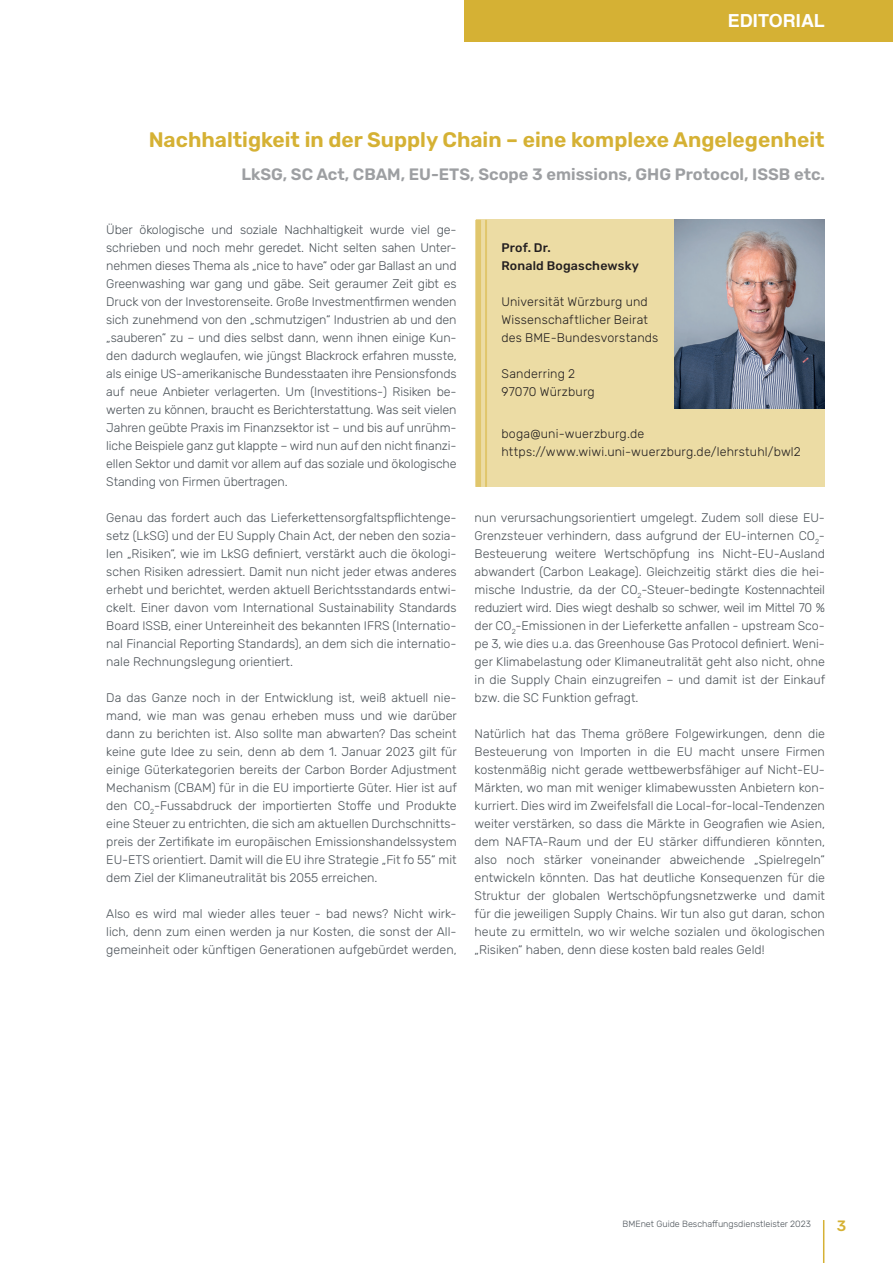
<style>
.page{position:relative;width:893px;height:1263px;background:#fff}
.page>*{position:absolute;margin:0;border:0;box-sizing:border-box;transform-origin:0 0}
.t1{font:600 21px "Rubik";color:#d5b134}
.t2{font:700 18px "Swansea";color:#fff}
.t3{font:600 16.5px "Rubik";color:#9d9fa2}
.t4{font:500 15px "Rubik";color:#d5b134}
.t5{font:300 12.45px/18px "Rubik";color:#4d545a;text-align:justify}
.t6{font:300 12.45px/18px "Rubik";letter-spacing:.015em;color:#231f20}
.t7{font:500 12.45px/18px "Rubik";letter-spacing:.015em;color:#231f20}
.t8{font:300 9px "Rubik";color:#4d545a}
</style>
<div class="page">
<hr style="left:823px;top:1220px;width:1px;height:43px;background:#d5b134">
<div style="left:464px;top:0;width:429px;height:42px;background:#d5b134"></div>
<div style="left:476px;top:219px;width:349px;height:268px;background:#ecdca4"></div>
<div style="left:475px;top:220px;width:6px;height:267px;background:#e0c66c"></div>
<hr style="left:485px;top:220px;width:2px;height:267px;background:#d5b134">
<img style="left:675px;top:219px;width:150px;height:189px">
<h2 class="t2" style="left:728px;top:9px;width:99px">EDITORIAL</h2>
<h1 class="t1" style="left:149px;top:128px;width:677px">Nachhaltigkeit in der Supply Chain – eine komplexe Angelegenheit</h1>
<h3 class="t3" style="left:241px;top:165px;width:585px">LkSG, SC Act, CBAM, EU-ETS, Scope 3 emissions, GHG Protocol, ISSB etc.</h3>
<p class="t5" style="left:106px;top:221px;width:352px">Über ökologische und soziale Nachhaltigkeit wurde viel ge&shy;schrieben und noch mehr geredet. Nicht selten sahen Unter&shy;nehmen dieses Thema als „nice to have“ oder gar Ballast an und Greenwashing war gang und gäbe. Seit geraumer Zeit gibt es Druck von der Investorenseite. Große Investmentfirmen wenden sich zunehmend von den „schmutzigen“ Industrien ab und den „sauberen“ zu – und dies selbst dann, wenn ihnen einige Kun&shy;den dadurch weglaufen, wie jüngst Blackrock erfahren musste, als einige US-amerikanische Bundesstaaten ihre Pensionsfonds auf neue Anbieter verlagerten. Um (Investitions-) Risiken be&shy;werten zu können, braucht es Berichterstattung. Was seit vielen Jahren geübte Praxis im Finanzsektor ist – und bis auf unrühm&shy;liche Beispiele ganz gut klappte – wird nun auf den nicht finanzi&shy;ellen Sektor und damit vor allem auf das soziale und ökologische Standing von Firmen übertragen.</p>
<p class="t5" style="left:106px;top:509px;width:352px">Genau das fordert auch das Lieferkettensorgfaltspflichtenge&shy;setz (LkSG) und der EU Supply Chain Act, der neben den sozia&shy;len „Risiken“, wie im LkSG definiert, verstärkt auch die ökologi&shy;schen Risiken adressiert. Damit nun nicht jeder etwas anderes erhebt und berichtet, werden aktuell Berichtsstandards entwi&shy;ckelt. Einer davon vom International Sustainability Standards Board ISSB, einer Untereinheit des bekannten IFRS (Internatio&shy;nal Financial Reporting Standards), an dem sich die internatio&shy;nale Rechnungslegung orientiert.</p>
<p class="t5" style="left:106px;top:689px;width:352px">Da das Ganze noch in der Entwicklung ist, weiß aktuell nie&shy;mand, wie man was genau erheben muss und wie darüber dann zu berichten ist. Also sollte man abwarten? Das scheint keine gute Idee zu sein, denn ab dem 1. Januar 2023 gilt für einige Güterkategorien bereits der Carbon Border Adjustment Mechanism (CBAM) für in die EU importierte Güter. Hier ist auf den CO<sub>2</sub>-Fussabdruck der importierten Stoffe und Produkte eine Steuer zu entrichten, die sich am aktuellen Durchschnitts&shy;preis der Zertifikate im europäischen Emissionshandelssystem EU-ETS orientiert. Damit will die EU ihre Strategie „Fit fo 55“ mit dem Ziel der Klimaneutralität bis 2055 erreichen.</p>
<p class="t5" style="left:106px;top:905px;width:352px">Also es wird mal wieder alles teuer - bad news? Nicht wirk&shy;lich, denn zum einen werden ja nur Kosten, die sonst der All&shy;gemeinheit oder künftigen Generationen aufgebürdet werden,</p>
<p class="t7" style="left:501px;top:239px;width:139px">Prof. Dr.<br>Ronald Bogaschewsky</p>
<p class="t6" style="left:501px;top:293px;width:158px">Universität Würzburg und<br>Wissenschaftlicher Beirat des BME-Bundesvorstands</p>
<p class="t6" style="left:501px;top:365px;width:95px">Sanderring 2<br>97070 Würzburg</p>
<p class="t6" style="left:501px;top:425px;width:301px">boga@uni-wuerzburg.de https://www.wiwi.uni-wuerzburg.de/lehrstuhl/bwl2</p>
<p class="t5" style="left:475px;top:509px;width:352px">nun verursachungsorientiert umgelegt. Zudem soll diese EU-Grenzsteuer verhindern, dass aufgrund der EU-internen CO<sub>2</sub>- Besteuerung weitere Wertschöpfung ins Nicht-EU-Ausland abwandert (Carbon Leakage). Gleichzeitig stärkt dies die hei&shy;mische Industrie, da der CO<sub>2</sub>-Steuer-bedingte Kostennachteil reduziert wird. Dies wiegt deshalb so schwer, weil im Mittel 70 % der CO<sub>2</sub>-Emissionen in der Lieferkette anfallen - upstream Sco&shy;pe 3, wie dies u.a. das Greenhouse Gas Protocol definiert. Weni&shy;ger Klimabelastung oder Klimaneutralität geht also nicht, ohne in die Supply Chain einzugreifen – und damit ist der Einkauf bzw. die SC Funktion gefragt.</p>
<p class="t5" style="left:475px;top:725px;width:352px">Natürlich hat das Thema größere Folgewirkungen, denn die Besteuerung von Importen in die EU macht unsere Firmen kostenmäßig nicht gerade wettbewerbsfähiger auf Nicht-EU-Märkten, wo man mit weniger klimabewussten Anbietern kon&shy;kurriert. Dies wird im Zweifelsfall die Local-for-local-Tendenzen weiter verstärken, so dass die Märkte in Geografien wie Asien, dem NAFTA-Raum und der EU stärker diffundieren könnten, also noch stärker voneinander abweichende „Spielregeln“ entwickeln könnten. Das hat deutliche Konsequenzen für die Struktur der globalen Wertschöpfungsnetzwerke und damit für die jeweiligen Supply Chains. Wir tun also gut daran, schon heute zu ermitteln, wo wir welche sozialen und ökologischen „Risiken“ haben, denn diese kosten bald reales Geld!</p>
<p class="t8" style="left:622px;top:1219px;width:190px">BMEnet Guide Beschaffungsdienstleister 2023</p>
<p class="t4" style="left:837px;top:1217px;width:11px">3</p>
</div>
